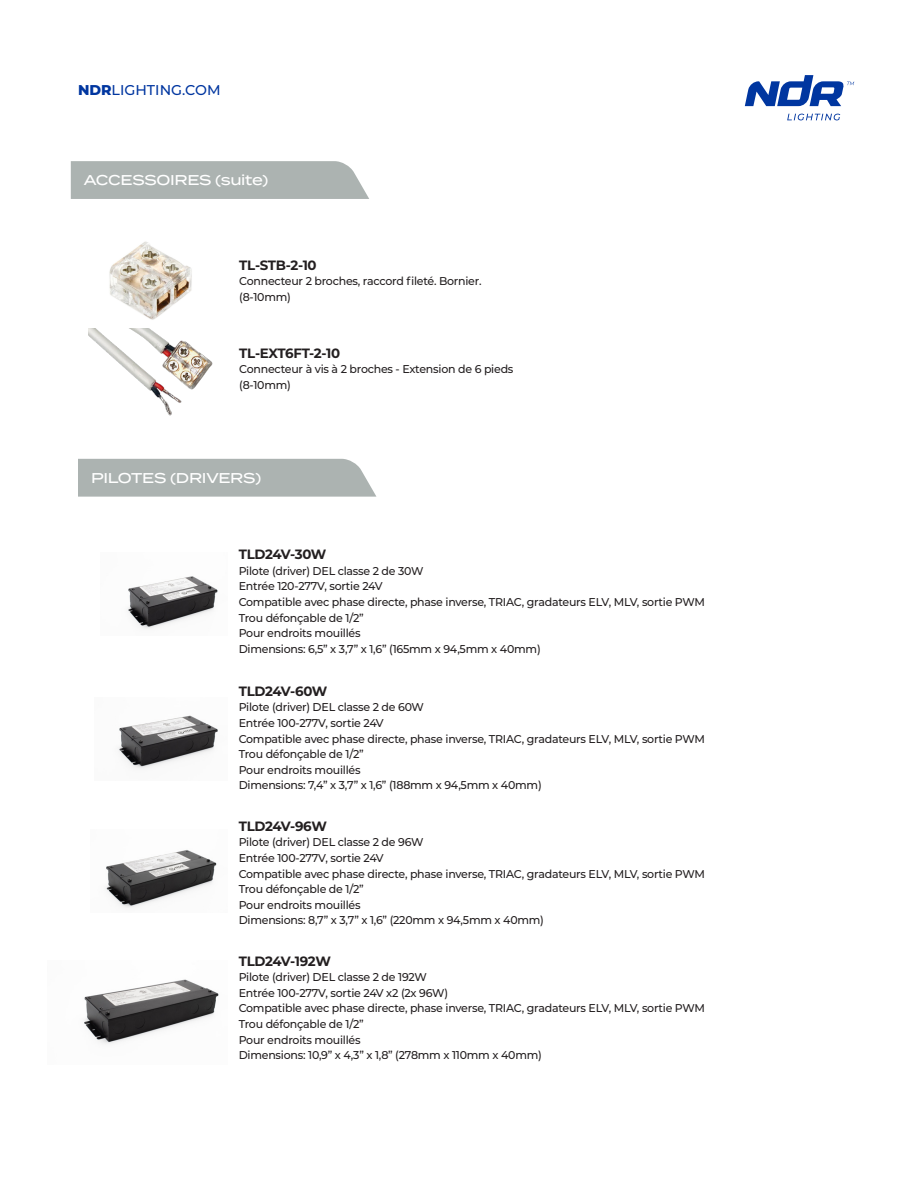
<style>
.page{position:relative;width:918px;height:1188px;background:#fff}
.page>*{position:absolute;margin:0;border:0;box-sizing:border-box;transform-origin:0 0}
.t1{font:500 14.25px "Termina";letter-spacing:-.02em;color:#fff}
.t2{font:500 14.25px "Montserrat";color:#0036a0}
.t3{font:700 13.5px "Montserrat";letter-spacing:-.025em;color:#231f20}
.t4{font:500 11.4px "Montserrat";letter-spacing:-.02em;color:#231f20}
.s1{font-weight:800}
</style>
<div class="page">
<div style="left:78px;top:459px;width:298px;height:38px;background:#acb3b1"></div>
<img style="left:128px;top:576px;width:90px;height:53px">
<img style="left:105px;top:850px;width:112px;height:58px">
<img style="left:118px;top:715px;width:100px;height:54px">
<svg style="left:787px;top:114px;width:53px;height:6px"></svg>
<svg style="left:745px;top:75px;width:109px;height:31px"></svg>
<img style="left:84px;top:979px;width:135px;height:65px">
<div style="left:71px;top:161px;width:298px;height:38px;background:#acb3b1"></div>
<img style="left:109px;top:241px;width:83px;height:79px">
<img style="left:89px;top:328px;width:124px;height:88px">
<p class="t2" style="left:78px;top:80px;width:144px"><span class="s1">NDR</span>LIGHTING.COM</p>
<p class="t1" style="left:84px;top:170px;width:186px">ACCESSOIRES (suite)</p>
<p class="t3" style="left:239px;top:255px;width:79px">TL-STB-2-10</p>
<p class="t4" style="left:239px;top:273px;width:244px">Connecteur 2 broches, raccord fileté. Bornier.</p>
<p class="t4" style="left:239px;top:289px;width:53px">(8-10mm)</p>
<p class="t3" style="left:239px;top:343px;width:102px">TL-EXT6FT-2-10</p>
<p class="t4" style="left:239px;top:361px;width:276px">Connecteur à vis à 2 broches - Extension de 6 pieds</p>
<p class="t4" style="left:239px;top:377px;width:53px">(8-10mm)</p>
<p class="t1" style="left:91px;top:467px;width:172px">PILOTES (DRIVERS)</p>
<p class="t3" style="left:239px;top:545px;width:89px">TLD24V-30W</p>
<p class="t4" style="left:239px;top:563px;width:186px">Pilote (driver) DEL classe 2 de 30W</p>
<p class="t4" style="left:239px;top:578px;width:146px">Entrée 120-277V, sortie 24V</p>
<p class="t4" style="left:239px;top:594px;width:468px">Compatible avec phase directe, phase inverse, TRIAC, gradateurs ELV, MLV, sortie PWM</p>
<p class="t4" style="left:239px;top:610px;width:127px">Trou défonçable de 1/2”</p>
<p class="t4" style="left:239px;top:625px;width:123px">Pour endroits mouillés</p>
<p class="t4" style="left:239px;top:641px;width:304px">Dimensions: 6,5” x 3,7” x 1,6” (165mm x 94,5mm x 40mm)</p>
<p class="t3" style="left:239px;top:681px;width:90px">TLD24V-60W</p>
<p class="t4" style="left:239px;top:699px;width:187px">Pilote (driver) DEL classe 2 de 60W</p>
<p class="t4" style="left:239px;top:715px;width:147px">Entrée 100-277V, sortie 24V</p>
<p class="t4" style="left:239px;top:731px;width:468px">Compatible avec phase directe, phase inverse, TRIAC, gradateurs ELV, MLV, sortie PWM</p>
<p class="t4" style="left:239px;top:746px;width:127px">Trou défonçable de 1/2”</p>
<p class="t4" style="left:239px;top:762px;width:123px">Pour endroits mouillés</p>
<p class="t4" style="left:239px;top:777px;width:305px">Dimensions: 7,4” x 3,7” x 1,6” (188mm x 94,5mm x 40mm)</p>
<p class="t3" style="left:239px;top:816px;width:90px">TLD24V-96W</p>
<p class="t4" style="left:239px;top:834px;width:186px">Pilote (driver) DEL classe 2 de 96W</p>
<p class="t4" style="left:239px;top:850px;width:147px">Entrée 100-277V, sortie 24V</p>
<p class="t4" style="left:239px;top:866px;width:468px">Compatible avec phase directe, phase inverse, TRIAC, gradateurs ELV, MLV, sortie PWM</p>
<p class="t4" style="left:239px;top:881px;width:127px">Trou défonçable de 1/2”</p>
<p class="t4" style="left:239px;top:897px;width:123px">Pour endroits mouillés</p>
<p class="t4" style="left:239px;top:912px;width:307px">Dimensions: 8,7” x 3,7” x 1,6” (220mm x 94,5mm x 40mm)</p>
<p class="t3" style="left:239px;top:951px;width:94px">TLD24V-192W</p>
<p class="t4" style="left:239px;top:969px;width:190px">Pilote (driver) DEL classe 2 de 192W</p>
<p class="t4" style="left:239px;top:985px;width:211px">Entrée 100-277V, sortie 24V x2 (2x 96W)</p>
<p class="t4" style="left:239px;top:1000px;width:468px">Compatible avec phase directe, phase inverse, TRIAC, gradateurs ELV, MLV, sortie PWM</p>
<p class="t4" style="left:239px;top:1016px;width:127px">Trou défonçable de 1/2”</p>
<p class="t4" style="left:239px;top:1032px;width:123px">Pour endroits mouillés</p>
<p class="t4" style="left:239px;top:1047px;width:305px">Dimensions: 10,9” x 4,3” x 1,8” (278mm x 110mm x 40mm)</p>
</div>
